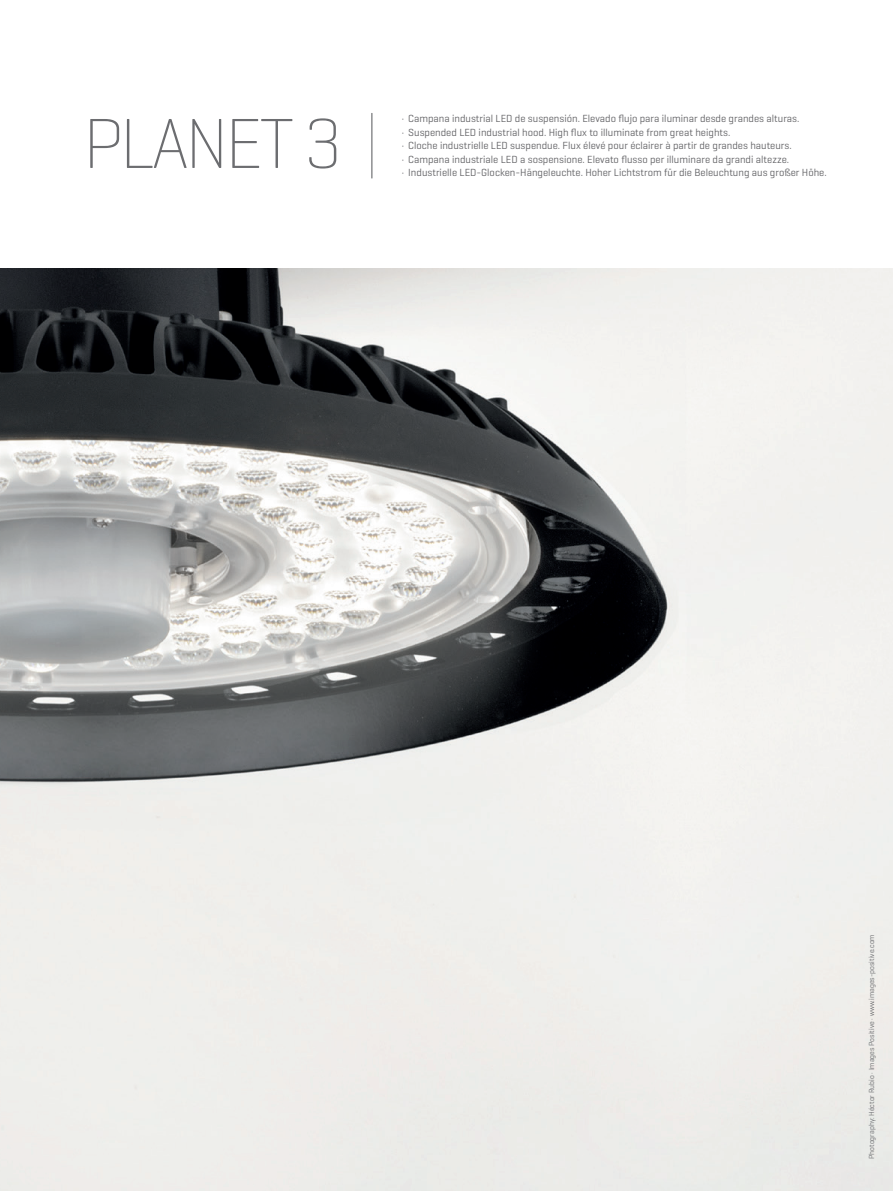
<style>
.page{position:relative;width:893px;height:1191px;background:#fff}
.page>*{position:absolute;margin:0;border:0;box-sizing:border-box;transform-origin:0 0}
.t1{font:200 72px "Geogrotesque";letter-spacing:-.05em;color:#6c6d70}
.t2{font:10.5px/13.5px "Geogrotesque";color:#636366}
.t3{font:7.5px "Geogrotesque";color:#6c6d70}
.s1{font-weight:100}
</style>
<div class="page">
<img style="left:0;top:268px;width:893px;height:923px">
<h1 class="t1" style="left:83px;top:98px;width:299px">PLANET 3 <span class="s1">|</span></h1>
<p class="t2" style="left:402px;top:111px;width:426px">· Campana industrial LED de suspensión. Elevado flujo para iluminar desde grandes alturas.<br>· Suspended LED industrial hood. High flux to illuminate from great heights.<br>· Cloche industrielle LED suspendue. Flux élevé pour éclairer à partir de grandes hauteurs.<br>· Campana industriale LED a sospensione. Elevato flusso per illuminare da grandi altezze.<br>· Industrielle LED-Glocken-Hängeleuchte. Hoher Lichtstrom für die Beleuchtung aus großer Höhe.</p>
<p class="t3" style="left:867px;top:1159px;width:226px;rotate:-90deg">Photography: Héctor Rubio · Images Positive · www.images-positive.com</p>
</div>
